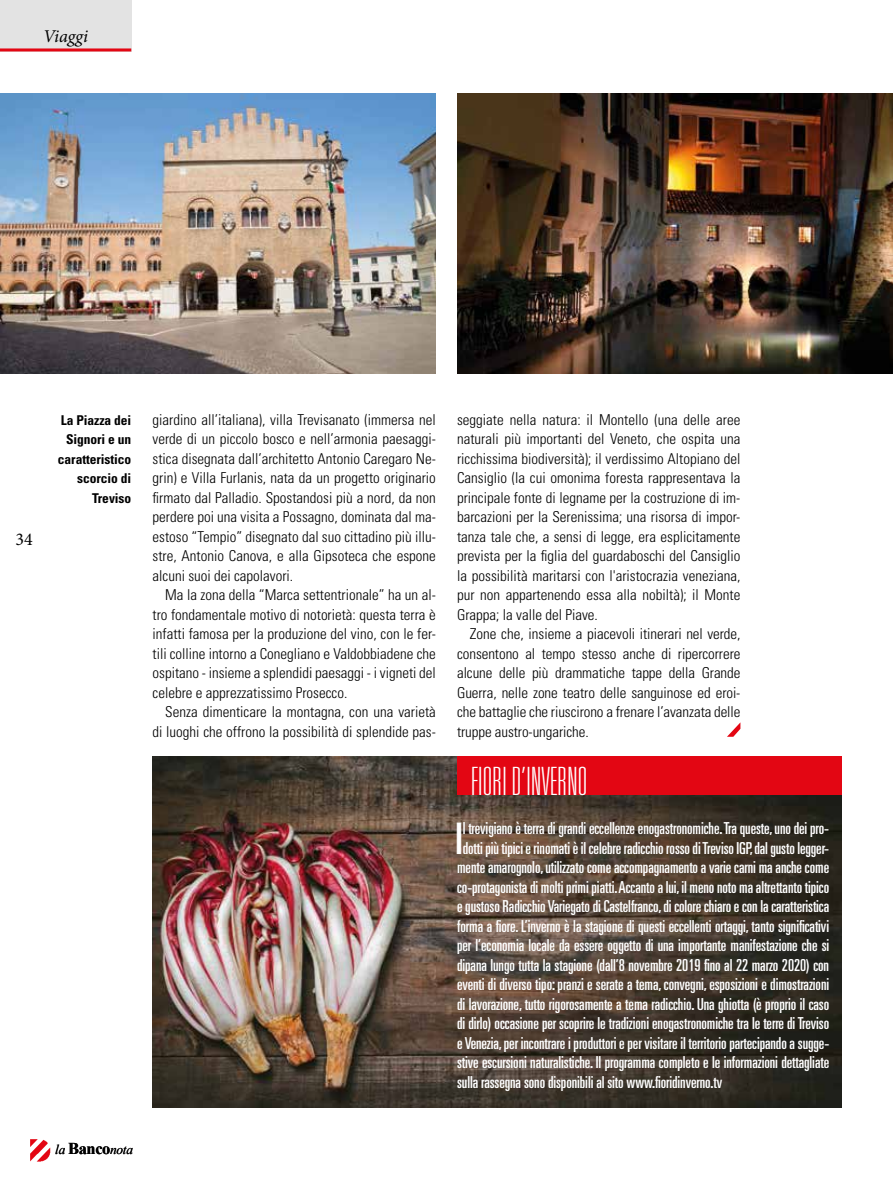
<style>
.page{position:relative;width:893px;height:1191px;background:#fff}
.page>*{position:absolute;margin:0;border:0;box-sizing:border-box;transform-origin:0 0}
.t1{font:ultra-condensed 43.5px "Univers LT Std";color:#fff}
.t2{font:100 ultra-condensed 39px "Univers LT Std";letter-spacing:.01em;color:#fff}
.t3{font:italic 18px "Minion Pro";letter-spacing:-.005em;color:#000}
.t4{font:18px "Minion Pro";color:#000}
.t5{font:ultra-condensed 16.5px "Univers LT Std";letter-spacing:-.005em;color:#fff}
.t6{font:300 condensed 15px/19.5px "Univers LT Std";color:#000;text-align:justify}
.t7{font:700 condensed 13.5px/19.5px "Univers LT Std";letter-spacing:-.005em;color:#000;text-align:right}
.t8{font:italic 13.5px "Times New Roman";letter-spacing:-.025em;color:#000}
.s1{font-weight:700;font-style:normal;font-size:16.5px}
</style>
<div class="page">
<img style="left:30px;top:1139px;width:20px;height:22px">
<img style="left:153px;top:756px;width:689px;height:351px">
<div style="left:0;top:0;width:131px;height:51px;background:#e3e3e3"></div>
<hr style="left:0;top:48px;width:131px;height:3px;background:#e30613">
<svg style="left:727px;top:723px;width:13px;height:14px"></svg>
<img style="left:457px;top:93px;width:436px;height:280px">
<img style="left:0;top:93px;width:436px;height:280px">
<div style="left:457px;top:756px;width:385px;height:38px;background:#e30613"></div>
<p class="t3" style="left:43px;top:24px;width:47px">Viaggi</p>
<p class="t4" style="left:15px;top:527px;width:19px">34</p>
<p class="t7" style="left:58px;top:410px;width:75px">La Piazza dei<br>Signori e un caratteristico scorcio di<br>Treviso</p>
<p class="t6" style="left:153px;top:409px;width:285px">giardino all’italiana), villa Trevisanato (immersa nel verde di un piccolo bosco e nell’armonia paesaggi&shy;stica disegnata dall’architetto Antonio Caregaro Ne&shy;grin) e Villa Furlanis, nata da un progetto originario firmato dal Palladio. Spostandosi più a nord, da non perdere poi una visita a Possagno, dominata dal ma&shy;estoso “Tempio” disegnato dal suo cittadino più illu&shy;stre, Antonio Canova, e alla Gipsoteca che espone alcuni suoi dei capolavori.</p>
<p class="t6" style="left:153px;top:585px;width:285px;text-indent:13px">Ma la zona della “Marca settentrionale” ha un al&shy;tro fondamentale motivo di notorietà: questa terra è infatti famosa per la produzione del vino, con le fer&shy;tili colline intorno a Conegliano e Valdobbiadene che ospitano - insieme a splendidi paesaggi - i vigneti del celebre e apprezzatissimo Prosecco.</p>
<p class="t6" style="left:153px;top:702px;width:285px;text-align:right">Senza dimenticare la montagna, con una varietà di luoghi che offrono la possibilità di splendide pas-</p>
<p class="t8" style="left:55px;top:1140px;width:79px">la <span class="s1">Banco</span>nota</p>
<p class="t6" style="left:457px;top:409px;width:285px">seggiate nella natura: il Montello (una delle aree naturali più importanti del Veneto, che ospita una ricchissima biodiversità); il verdissimo Altopiano del Cansiglio (la cui omonima foresta rappresentava la principale fonte di legname per la costruzione di im&shy;barcazioni per la Serenissima; una risorsa di impor&shy;tanza tale che, a sensi di legge, era esplicitamente prevista per la figlia del guardaboschi del Cansiglio la possibilità maritarsi con l'aristocrazia veneziana, pur non appartenendo essa alla nobiltà); il Monte Grappa; la valle del Piave.</p>
<p class="t6" style="left:457px;top:624px;width:285px;text-indent:13px">Zone che, insieme a piacevoli itinerari nel verde, consentono al tempo stesso anche di ripercorrere alcune delle più drammatiche tappe della Grande Guerra, nelle zone teatro delle sanguinose ed eroi&shy;che battaglie che riuscirono a frenare l’avanzata delle truppe austro-ungariche.</p>
<h2 class="t2" style="left:471px;top:761px;width:118px">FIORI D’INVERNO</h2>
<h1 class="t1" style="left:456px;top:813px;width:9px">I</h1>
<p class="t5" style="left:463px;top:819px;width:368px">l trevigiano è terra di grandi eccellenze enogastronomiche. Tra queste, uno dei pro-</p>
<p class="t5" style="left:463px;top:838px;width:368px">dotti più tipici e rinomati è il celebre radicchio rosso di Treviso IGP, dal gusto legger-</p>
<p class="t5" style="left:457px;top:858px;width:374px">mente amarognolo, utilizzato come accompagnamento a varie carni ma anche come</p>
<p class="t5" style="left:457px;top:877px;width:374px">co-protagonista di molti primi piatti. Accanto a lui, il meno noto ma altrettanto tipico</p>
<p class="t5" style="left:457px;top:897px;width:374px">e gustoso Radicchio Variegato di Castelfranco, di colore chiaro e con la caratteristica</p>
<p class="t5" style="left:457px;top:916px;width:374px">forma a fiore. L’inverno è la stagione di questi eccellenti ortaggi, tanto significativi</p>
<p class="t5" style="left:457px;top:936px;width:374px">per l’economia locale da essere oggetto di una importante manifestazione che si</p>
<p class="t5" style="left:457px;top:955px;width:373px">dipana lungo tutta la stagione (dall’8 novembre 2019 fino al 22 marzo 2020) con</p>
<p class="t5" style="left:457px;top:975px;width:374px">eventi di diverso tipo: pranzi e serate a tema, convegni, esposizioni e dimostrazioni</p>
<p class="t5" style="left:457px;top:994px;width:374px">di lavorazione, tutto rigorosamente a tema radicchio. Una ghiotta (è proprio il caso</p>
<p class="t5" style="left:457px;top:1014px;width:374px">di dirlo) occasione per scoprire le tradizioni enogastronomiche tra le terre di Treviso</p>
<p class="t5" style="left:457px;top:1033px;width:374px">e Venezia, per incontrare i produttori e per visitare il territorio partecipando a sugge-</p>
<p class="t5" style="left:457px;top:1053px;width:374px">stive escursioni naturalistiche. Il programma completo e le informazioni dettagliate</p>
<p class="t5" style="left:457px;top:1072px;width:267px">sulla rassegna sono disponibili al sito www.fioridinverno.tv</p>
</div>
